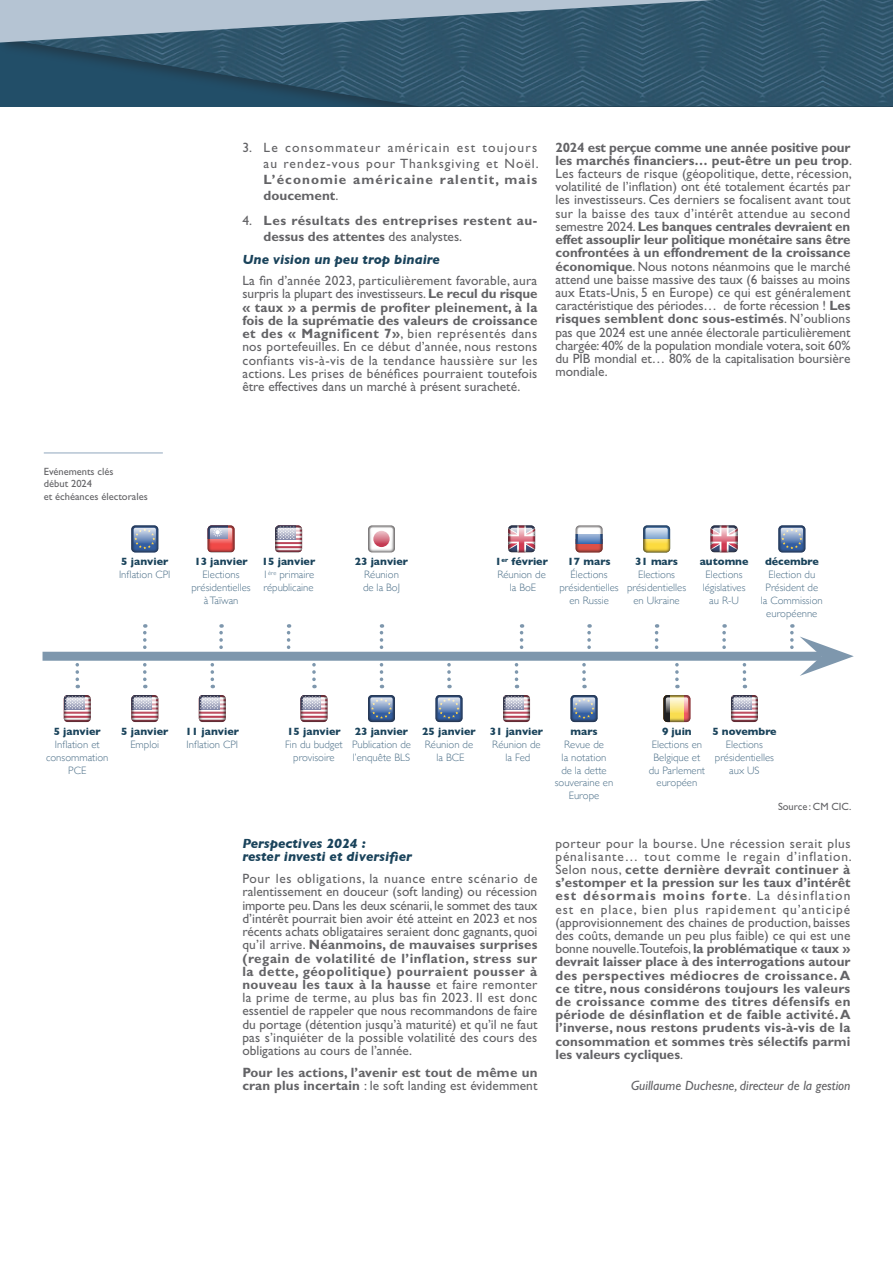
<style>
.page{position:relative;width:893px;height:1263px;background:#fff}
.page>*{position:absolute;margin:0;border:0;box-sizing:border-box;transform-origin:0 0}
.t1{font:13.5px/13.2px "Gill Sans Std";color:#636366;text-align:justify}
.t2{font:700 13.5px/13.2px "Gill Sans Std";letter-spacing:.015em;color:#636366}
.t3{font:13.5px/16.2px "Gill Sans Std";letter-spacing:.085em;color:#636366;text-align:right}
.t4{font:700 13.5px/16.2px "Gill Sans Std";letter-spacing:.035em;color:#636366}
.t5{font:italic 700 13.5px/14px "Gill Sans";color:#1a435b}
.t6{font:700 13.5px/16.2px "Gill Sans Std";letter-spacing:.08em;color:#636366}
.t7{font:italic 13.5px "Gill Sans Std";color:#636366}
.t8{font:300 10.65px/12.9px "Gill Sans";color:#4d7089;text-align:center}
.t9{font:700 10.65px "Gill Sans";color:#1a435b}
.t10{font:10.5px/12.6px "Gill Sans Std";color:#636366}
.s1{font-weight:400}
.s2{font-weight:700}
.s3{font-weight:700;color:#1a435b}
</style>
<div class="page">
<img style="left:0;top:0;width:893px;height:106px">
<svg style="left:0;top:0;width:714px;height:43px;background:#728c9f"></svg>
<hr style="left:44px;top:452px;width:119px;height:2px;background:#b5c4d3">
<div style="left:43px;top:652px;width:778px;height:9px;background:#7e97ad"></div>
<svg style="left:800px;top:636px;width:54px;height:40px"></svg>
<svg style="left:64px;top:695px;width:27px;height:27px"></svg>
<svg style="left:75px;top:660px;width:4px;height:19px"></svg>
<svg style="left:131px;top:695px;width:27px;height:27px"></svg>
<svg style="left:199px;top:695px;width:27px;height:27px"></svg>
<svg style="left:211px;top:660px;width:3px;height:19px"></svg>
<svg style="left:731px;top:695px;width:27px;height:27px"></svg>
<svg style="left:743px;top:660px;width:3px;height:19px"></svg>
<svg style="left:300px;top:695px;width:27px;height:27px"></svg>
<svg style="left:312px;top:660px;width:4px;height:19px"></svg>
<svg style="left:368px;top:695px;width:27px;height:27px"></svg>
<svg style="left:435px;top:695px;width:27px;height:27px"></svg>
<svg style="left:447px;top:660px;width:4px;height:19px"></svg>
<svg style="left:503px;top:695px;width:27px;height:27px"></svg>
<svg style="left:570px;top:695px;width:27px;height:27px"></svg>
<svg style="left:663px;top:695px;width:27px;height:27px"></svg>
<svg style="left:675px;top:660px;width:4px;height:19px"></svg>
<svg style="left:131px;top:525px;width:27px;height:27px"></svg>
<svg style="left:143px;top:660px;width:4px;height:19px"></svg>
<svg style="left:143px;top:624px;width:4px;height:23px"></svg>
<svg style="left:208px;top:525px;width:27px;height:27px"></svg>
<svg style="left:219px;top:624px;width:4px;height:23px"></svg>
<svg style="left:275px;top:525px;width:27px;height:27px"></svg>
<svg style="left:287px;top:624px;width:3px;height:23px"></svg>
<svg style="left:368px;top:525px;width:27px;height:27px"></svg>
<svg style="left:380px;top:660px;width:3px;height:19px"></svg>
<svg style="left:380px;top:624px;width:3px;height:23px"></svg>
<svg style="left:508px;top:525px;width:27px;height:27px"></svg>
<svg style="left:515px;top:660px;width:8px;height:19px"></svg>
<svg style="left:520px;top:624px;width:3px;height:23px"></svg>
<svg style="left:576px;top:525px;width:27px;height:27px"></svg>
<svg style="left:582px;top:660px;width:8px;height:19px"></svg>
<svg style="left:587px;top:624px;width:4px;height:23px"></svg>
<svg style="left:643px;top:525px;width:27px;height:27px"></svg>
<svg style="left:655px;top:624px;width:3px;height:23px"></svg>
<svg style="left:778px;top:525px;width:27px;height:27px"></svg>
<svg style="left:790px;top:624px;width:4px;height:23px"></svg>
<svg style="left:711px;top:525px;width:27px;height:27px"></svg>
<svg style="left:722px;top:624px;width:4px;height:23px"></svg>
<p class="t3" style="left:242px;top:139px;width:298px">3. Le consommateur américain est toujours au rendez-vous pour Thanksgiving et Noël.</p>
<p class="t6" style="left:264px;top:171px;width:275px">L’économie américaine ralentit, mais doucement<span class="s1">.</span></p>
<p class="t4" style="left:264px;top:212px;width:275px;text-indent:-21px"><span class="s1">4.</span> Les résultats des entreprises restent au&shy;dessus des attentes <span class="s1">des analystes.</span></p>
<p class="t5" style="left:242px;top:252px;width:199px">Une vision un peu trop binaire</p>
<p class="t1" style="left:242px;top:274px;width:297px">La fin d’année 2023, particulièrement favorable, aura surpris la plupart des investisseurs. <span class="s2">Le recul du risque « taux » a permis de profiter pleinement, à la fois de la suprématie des valeurs de croissance et des « Magnificent 7»</span>, bien représentés dans nos portefeuilles. En ce début d’année, nous restons confiants vis-à-vis de la tendance haussière sur les actions. Les prises de bénéfices pourraient toutefois être effectives dans un marché à présent suracheté.</p>
<p class="t1" style="left:555px;top:141px;width:298px;text-align:left"><span class="s2">2024 est perçue comme une année positive pour les marchés financiers… peut-être un peu trop</span>.<br>Les facteurs de risque (géopolitique, dette, récession, volatilité de l’inflation) ont été totalement écartés par les investisseurs. Ces derniers se focalisent avant tout sur la baisse des taux d’intérêt attendue au second semestre 2024. <span class="s2">Les banques centrales devraient en effet assouplir leur politique monétaire sans être confrontées à un effondrement de la croissance économique</span>. Nous notons néanmoins que le marché attend une baisse massive des taux (6 baisses au moins aux Etats-Unis, 5 en Europe) ce qui est généralement caractéristique des périodes… de forte récession ! <span class="s2">Les risques semblent donc sous-estimés</span>. N’oublions pas que 2024 est une année électorale particulièrement chargée: 40% de la population mondiale votera, soit 60% du PIB mondial et… 80% de la capitalisation boursière mondiale.</p>
<p class="t10" style="left:44px;top:465px;width:105px">Evénements clés<br>début 2024<br>et échéances électorales</p>
<p class="t9" style="left:121px;top:553px;width:49px">5 janvier</p>
<p class="t8" style="left:119px;top:568px;width:53px">Inflation CPI</p>
<p class="t9" style="left:194px;top:553px;width:55px">13 janvier</p>
<p class="t8" style="left:191px;top:568px;width:61px">Elections présidentielles à Taïwan</p>
<p class="t8" style="left:262px;top:555px;width:55px;text-align:justify"><span class="s3">15 janvier </span>1<sup>ère</sup> primaire républicaine</p>
<p class="t9" style="left:355px;top:553px;width:55px">23 janvier</p>
<p class="t8" style="left:363px;top:568px;width:38px;text-align:left">Réunion de la BoJ</p>
<p class="t8" style="left:495px;top:555px;width:54px"><span class="s3">1</span><sup>er</sup> <span class="s3">février<br></span>Réunion de la BoE</p>
<p class="t9" style="left:568px;top:553px;width:44px">17 mars</p>
<p class="t8" style="left:559px;top:568px;width:61px">Élections présidentielles en Russie</p>
<p class="t9" style="left:635px;top:553px;width:44px">31 mars</p>
<p class="t8" style="left:627px;top:568px;width:61px">Elections présidentielles en Ukraine</p>
<p class="t9" style="left:700px;top:553px;width:50px">automne</p>
<p class="t8" style="left:703px;top:568px;width:44px">Elections législatives au R-U</p>
<p class="t9" style="left:765px;top:553px;width:55px">décembre</p>
<p class="t8" style="left:761px;top:568px;width:63px">Election du<br>Président de la Commission européenne</p>
<p class="t9" style="left:54px;top:723px;width:49px">5 janvier</p>
<p class="t8" style="left:46px;top:737px;width:64px">Inflation et consommation<br>PCE</p>
<p class="t9" style="left:121px;top:723px;width:49px">5 janvier</p>
<p class="t8" style="left:130px;top:737px;width:30px">Emploi</p>
<p class="t9" style="left:186px;top:723px;width:55px">11 janvier</p>
<p class="t8" style="left:187px;top:737px;width:53px">Inflation CPI</p>
<p class="t9" style="left:287px;top:723px;width:55px">15 janvier</p>
<p class="t8" style="left:285px;top:737px;width:59px">Fin du budget provisoire</p>
<p class="t9" style="left:355px;top:723px;width:55px">23 janvier</p>
<p class="t8" style="left:352px;top:737px;width:60px;text-align:left">Publication de l’enquête BLS</p>
<p class="t9" style="left:422px;top:723px;width:55px">25 janvier</p>
<p class="t8" style="left:425px;top:737px;width:50px">Réunion de la BCE</p>
<p class="t9" style="left:490px;top:723px;width:55px">31 janvier</p>
<p class="t8" style="left:492px;top:737px;width:50px">Réunion de la Fed</p>
<p class="t9" style="left:570px;top:723px;width:29px">mars</p>
<p class="t8" style="left:555px;top:737px;width:60px">Revue de<br>la notation<br>de la dette souveraine en<br>Europe</p>
<p class="t9" style="left:662px;top:723px;width:31px">9 juin</p>
<p class="t8" style="left:649px;top:737px;width:58px">Elections en<br>Belgique et du Parlement européen</p>
<p class="t9" style="left:712px;top:723px;width:66px">5 novembre</p>
<p class="t8" style="left:715px;top:737px;width:61px">Elections présidentielles aux US</p>
<p class="t10" style="left:778px;top:800px;width:75px">Source : CM CIC.</p>
<p class="t5" style="left:242px;top:836px;width:171px">Perspectives 2024 :<br>rester investi et diversifier</p>
<p class="t1" style="left:242px;top:872px;width:297px">Pour les obligations, la nuance entre scénario de ralentissement en douceur (soft landing) ou récession importe peu. Dans les deux scénarii, le sommet des taux d’intérêt pourrait bien avoir été atteint en 2023 et nos récents achats obligataires seraient donc gagnants, quoi qu’il arrive. <span class="s2">Néanmoins, de mauvaises surprises (regain de volatilité de l’inflation, stress sur la dette, géopolitique) pourraient pousser à nouveau les taux à la hausse</span> et faire remonter la prime de terme, au plus bas fin 2023. Il est donc essentiel de rappeler que nous recommandons de faire du portage (détention jusqu’à maturité) et qu’il ne faut pas s’inquiéter de la possible volatilité des cours des obligations au cours de l’année.</p>
<p class="t2" style="left:242px;top:1065px;width:297px">Pour les actions, l’avenir est tout de même un cran plus incertain <span class="s1">: le soft landing est évidemment</span></p>
<p class="t2" style="left:555px;top:836px;width:298px;text-align:justify"><span class="s1">porteur pour la bourse. Une récession serait plus pénalisante… tout comme le regain d’inflation.<br>Selon nous,</span> cette dernière devrait continuer à s’estomper et la pression sur les taux d’intérêt est désormais moins forte<span class="s1">. La désinflation est en place, bien plus rapidement qu’anticipé (approvisionnement des chaines de production, baisses des coûts, demande un peu plus faible) ce qui est une bonne nouvelle.Toutefois,</span> la problématique « taux » devrait laisser place à des interrogations autour des perspectives médiocres de croissance. A ce titre, nous considérons toujours les valeurs de croissance comme des titres défensifs en période de désinflation et de faible activité. A l’inverse, nous restons prudents vis-à-vis de la consommation et sommes très sélectifs parmi les valeurs cycliques<span class="s1">.</span></p>
<p class="t7" style="left:631px;top:1078px;width:221px">Guillaume Duchesne, directeur de la gestion</p>
</div>
